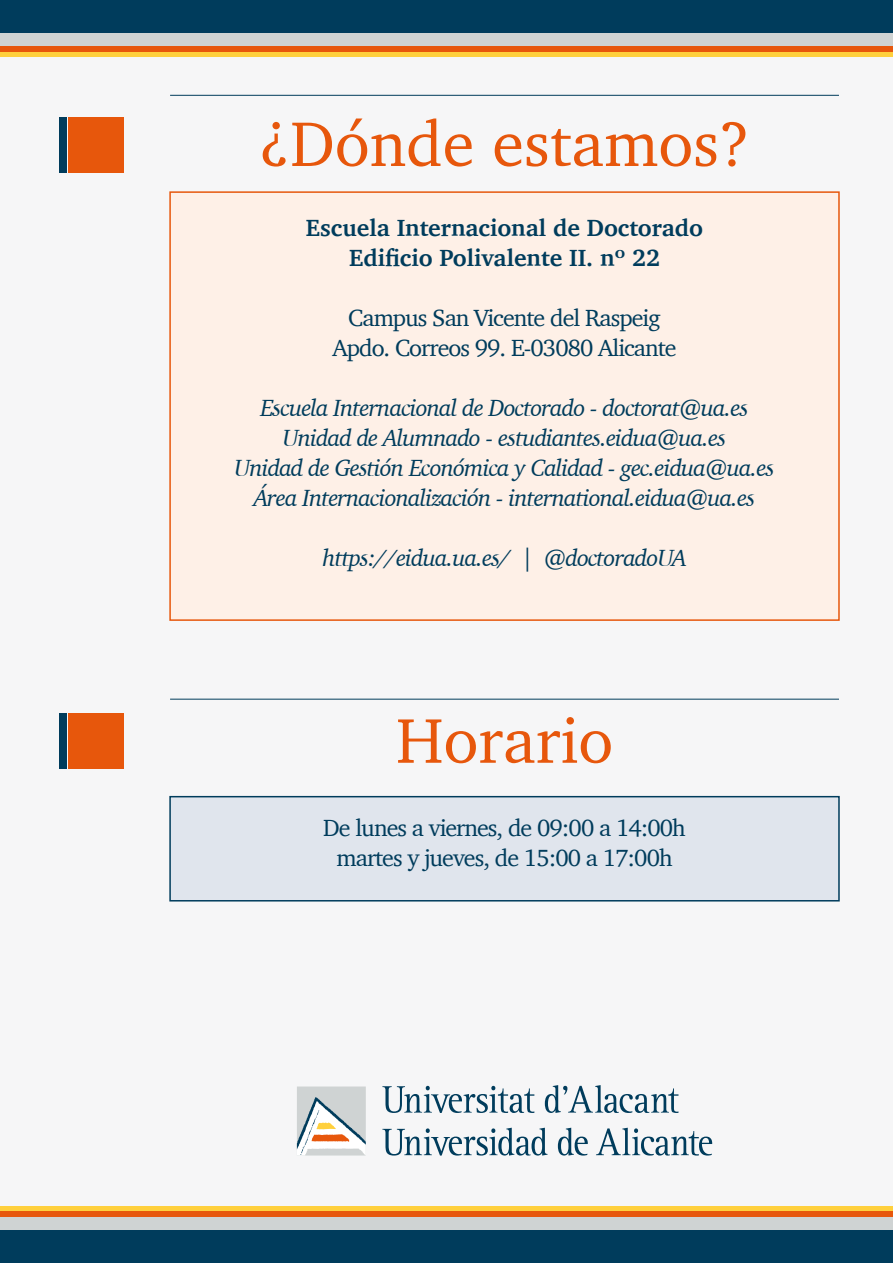
<style>
.page{position:relative;width:893px;height:1263px;background:#f6f6f7}
.page>*{position:absolute;margin:0;border:0;box-sizing:border-box;transform-origin:0 0}
.t1{font:64.5px "Charter";color:#e7570c}
.t2{font:italic 24px/30px "Charter";letter-spacing:-.04em;color:#003c5c;text-align:center}
.t3{font:24px/30px "Charter";letter-spacing:-.04em;color:#003c5c;text-align:center}
.t4{font:700 24px/30px "Charter";color:#003c5c;text-align:center}
</style>
<div class="page">
<div style="left:169px;top:191px;width:671px;height:430px;background:#fef0e7;border:2px solid #e7570c"></div>
<div style="left:169px;top:796px;width:671px;height:105px;background:#e0e5ed;border:2px solid #003c5c"></div>
<svg style="left:382px;top:1128px;width:166px;height:27px"></svg>
<svg style="left:558px;top:1128px;width:30px;height:27px"></svg>
<svg style="left:596px;top:1128px;width:116px;height:27px"></svg>
<svg style="left:382px;top:1086px;width:152px;height:27px"></svg>
<svg style="left:545px;top:1085px;width:133px;height:28px"></svg>
<div style="left:297px;top:1086px;width:69px;height:69px;background:#cfd3d3"></div>
<svg style="left:297px;top:1097px;width:69px;height:58px"></svg>
<div style="left:0;top:1230px;width:893px;height:33px;background:#003c5c"></div>
<div style="left:0;top:0;width:893px;height:33px;background:#003c5c"></div>
<div style="left:0;top:1217px;width:893px;height:13px;background:#cfd3d3"></div>
<div style="left:0;top:33px;width:893px;height:13px;background:#cfd3d3"></div>
<div style="left:0;top:1210px;width:893px;height:7px;background:#e7570c"></div>
<div style="left:0;top:46px;width:893px;height:6px;background:#e7570c"></div>
<hr style="left:0;top:1206px;width:893px;height:4px;background:#ffd03d">
<div style="left:0;top:52px;width:893px;height:5px;background:#ffd03d"></div>
<div style="left:68px;top:117px;width:55px;height:55px;background:#e7570c"></div>
<div style="left:59px;top:117px;width:7px;height:55px;background:#003c5c"></div>
<div style="left:68px;top:713px;width:55px;height:56px;background:#e7570c"></div>
<div style="left:59px;top:713px;width:7px;height:56px;background:#003c5c"></div>
<hr style="left:170px;top:95px;width:669px;height:1px;background:#003c5c">
<hr style="left:170px;top:699px;width:669px;height:1px;background:#003c5c">
<h1 class="t1" style="left:259px;top:88px;width:493px">¿Dónde estamos?</h1>
<p class="t4" style="left:306px;top:212px;width:399px">Escuela Internacional de Doctorado<br>Edificio Polivalente II. nº 22</p>
<p class="t3" style="left:332px;top:302px;width:346px">Campus San Vicente del Raspeig<br>Apdo. Correos 99. E-03080 Alicante</p>
<p class="t2" style="left:234px;top:392px;width:542px">Escuela Internacional de Doctorado - doctorat@ua.es Unidad de Alumnado - estudiantes.eidua@ua.es<br>Unidad de Gestión Económica y Calidad - gec.eidua@ua.es Área Internacionalización - international.eidua@ua.es</p>
<p class="t2" style="left:323px;top:542px;width:365px">https://eidua.ua.es/ | @doctoradoUA</p>
<h1 class="t1" style="left:396px;top:685px;width:219px">Horario</h1>
<p class="t3" style="left:323px;top:812px;width:364px">De lunes a viernes, de 09:00 a 14:00h martes y jueves, de 15:00 a 17:00h</p>
</div>
